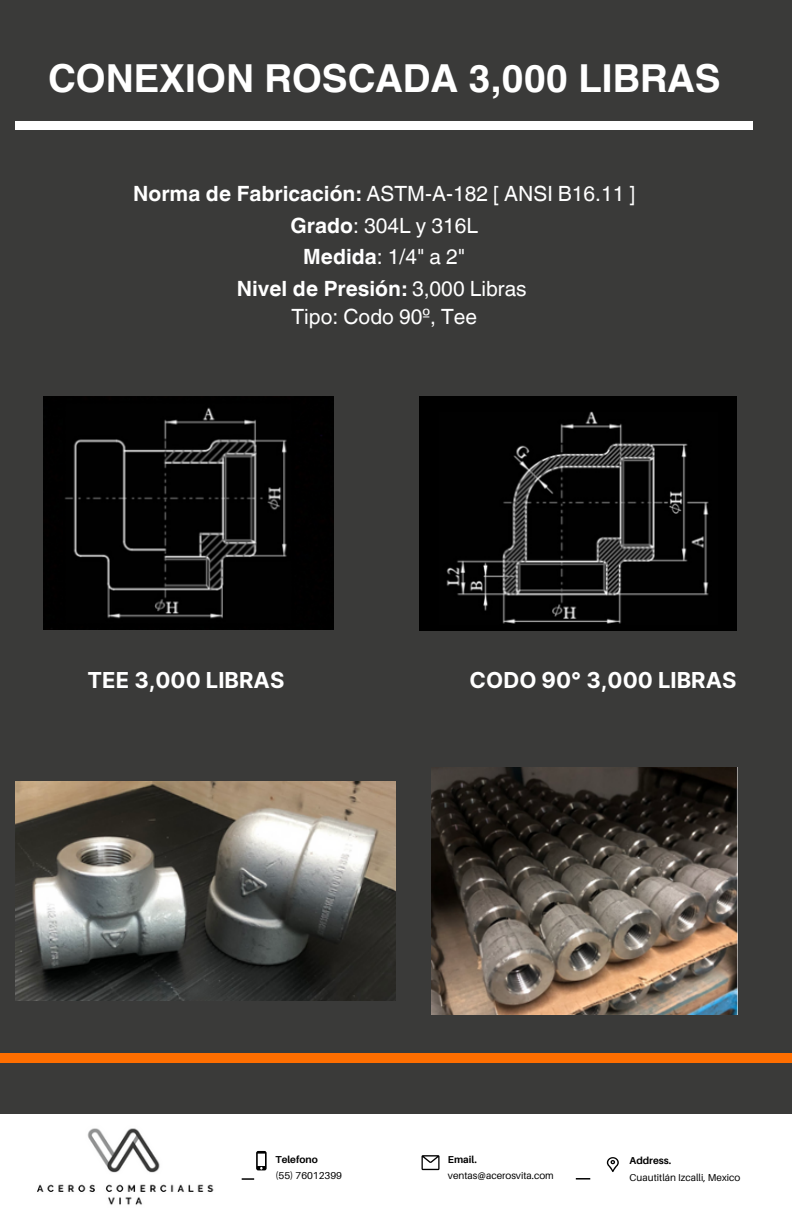
<style>
.page{position:relative;width:792px;height:1224px;background:#3a3a39}
.page>*{position:absolute;margin:0;border:0;box-sizing:border-box;transform-origin:0 0}
.t1{font:700 38.6px "Helvetica World";color:#fff}
.t2{font:700 22px "Inter";color:#fff}
.t3{font:21px "Helvetica World";color:#fff}
.t4{font:700 21px "Helvetica World";color:#fff}
.t5{font:10px "Aileron";color:#000}
.t6{font:700 10px "Aileron";color:#000}
.s1{font-weight:700}
.s2{font-weight:400}
</style>
<div class="page">
<div style="left:0;top:1054px;width:792px;height:8px;background:#ff6e00"></div>
<div style="left:16px;top:122px;width:737px;height:8px;background:#fff"></div>
<img style="left:44px;top:397px;width:289px;height:232px">
<img style="left:420px;top:397px;width:316px;height:234px">
<img style="left:16px;top:781px;width:379px;height:219px">
<img style="left:431px;top:767px;width:306px;height:248px">
<div style="left:0;top:1114px;width:792px;height:110px;background:#fff"></div>
<img style="left:37px;top:1128px;width:177px;height:77px">
<svg style="left:242px;top:1178px;width:12px;height:2px"></svg>
<svg style="left:576px;top:1178px;width:14px;height:2px"></svg>
<svg style="left:256px;top:1151px;width:11px;height:19px"></svg>
<svg style="left:422px;top:1155px;width:18px;height:15px"></svg>
<svg style="left:607px;top:1157px;width:12px;height:15px"></svg>
<p class="t1" style="left:48px;top:47px;width:674px">CONEXION ROSCADA 3,000 LIBRAS</p>
<p class="t3" style="left:133px;top:181px;width:504px"><span class="s1">Norma de Fabricación:</span> ASTM-A-182 [ ANSI B16.11 ]</p>
<p class="t3" style="left:291px;top:213px;width:189px"><span class="s1">Grado</span>: 304L y 316L</p>
<p class="t3" style="left:303px;top:244px;width:164px"><span class="s1">Medida</span>: 1/4" a 2"</p>
<p class="t4" style="left:237px;top:271px;width:292px">Nivel de Presión: <span class="s2">3,000 Libras</span></p>
<p class="t3" style="left:292px;top:304px;width:187px">Tipo: Codo 90º, Tee</p>
<p class="t2" style="left:88px;top:666px;width:198px">TEE 3,000 LIBRAS</p>
<p class="t2" style="left:470px;top:666px;width:268px">CODO 90° 3,000 LIBRAS</p>
<p class="t6" style="left:275px;top:1153px;width:44px">Telefono</p>
<p class="t5" style="left:275px;top:1169px;width:68px">(55) 76012399</p>
<p class="t6" style="left:448px;top:1153px;width:30px">Email.</p>
<p class="t5" style="left:448px;top:1169px;width:107px">ventas@acerosvita.com</p>
<p class="t6" style="left:630px;top:1155px;width:43px">Address.</p>
<p class="t5" style="left:630px;top:1171px;width:112px">Cuautitlán Izcalli, Mexico</p>
</div>
